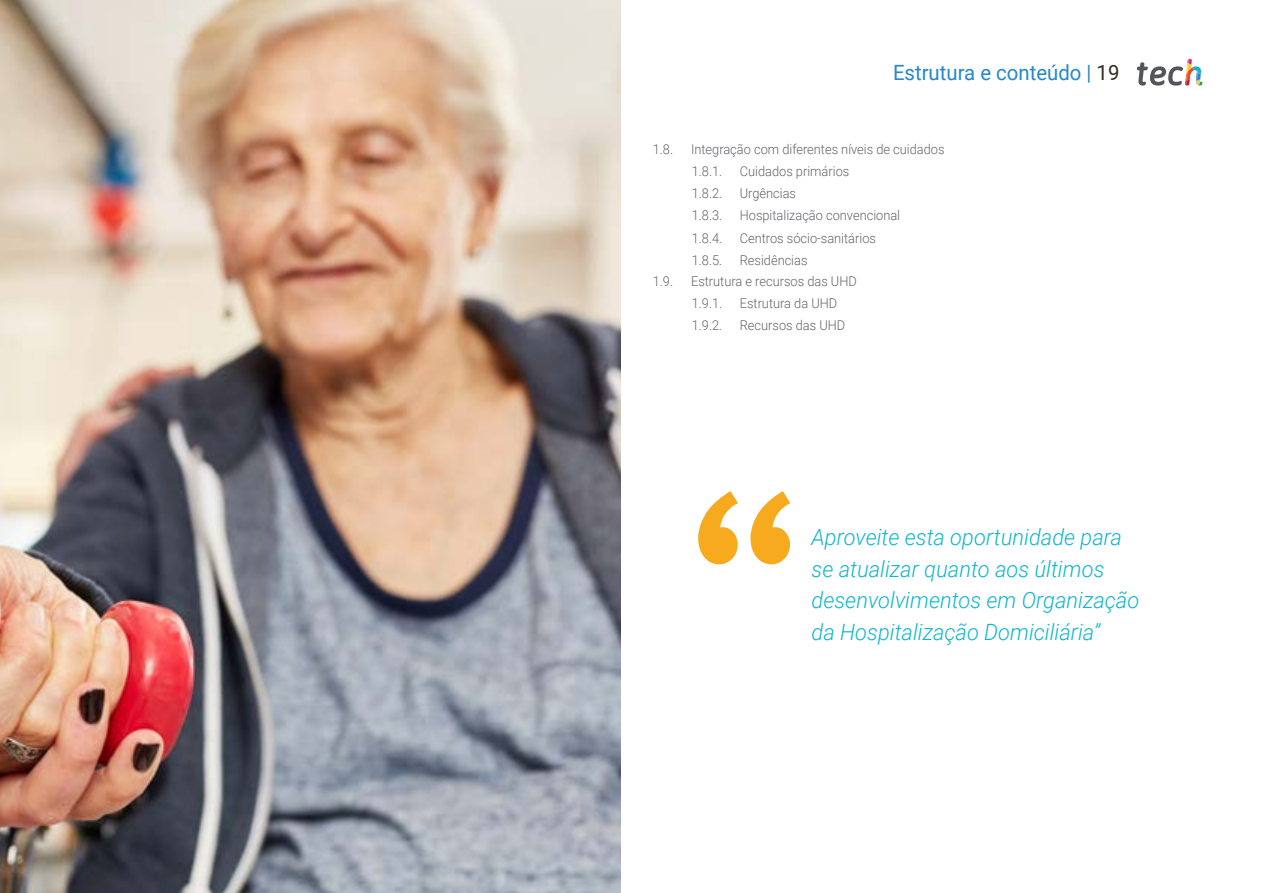
<style>
.page{position:relative;width:1263px;height:893px;background:#fff}
.page>*{position:absolute;margin:0;border:0;box-sizing:border-box;transform-origin:0 0}
.t1{font:italic 300 22.5px/31.5px "Roboto";color:#0fb6cf}
.t2{font:21px "Roboto";color:#2488c9}
.t3{font:300 13.5px/22.2px "Roboto";color:#61646a;scale:.95 1}
.s1{color:#312e20}
</style>
<div class="page">
<img style="left:0;top:0;width:621px;height:893px">
<svg style="left:1137px;top:59px;width:65px;height:27px"></svg>
<svg style="left:698px;top:491px;width:92px;height:73px"></svg>
<h2 class="t2" style="left:893px;top:57px;width:228px">Estrutura e conteúdo | <span class="s1">19</span></h2>
<p class="t3" style="left:653px;top:137px;width:23px">1.8.</p>
<p class="t3" style="left:691px;top:137px;width:268px">Integração com diferentes níveis de cuidados<br>1.8.1.</p>
<p class="t3" style="left:740px;top:159px;width:117px">Cuidados primários</p>
<p class="t3" style="left:692px;top:182px;width:34px">1.8.2.</p>
<p class="t3" style="left:740px;top:182px;width:61px">Urgências</p>
<p class="t3" style="left:692px;top:204px;width:34px">1.8.3.</p>
<p class="t3" style="left:740px;top:204px;width:170px">Hospitalização convencional</p>
<p class="t3" style="left:692px;top:226px;width:34px">1.8.4.</p>
<p class="t3" style="left:740px;top:226px;width:145px">Centros sócio-sanitários</p>
<p class="t3" style="left:692px;top:248px;width:34px">1.8.5.</p>
<p class="t3" style="left:740px;top:248px;width:73px">Residências</p>
<p class="t3" style="left:653px;top:269px;width:23px">1.9.</p>
<p class="t3" style="left:691px;top:269px;width:176px">Estrutura e recursos das UHD<br>1.9.1.</p>
<p class="t3" style="left:740px;top:291px;width:104px">Estrutura da UHD</p>
<p class="t3" style="left:692px;top:314px;width:34px">1.9.2.</p>
<p class="t3" style="left:740px;top:314px;width:113px">Recursos das UHD</p>
<h1 class="t1" style="left:811px;top:521px;width:329px">Aproveite esta oportunidade para se atualizar quanto aos últimos desenvolvimentos em Organização da Hospitalização Domiciliária”</h1>
</div>
